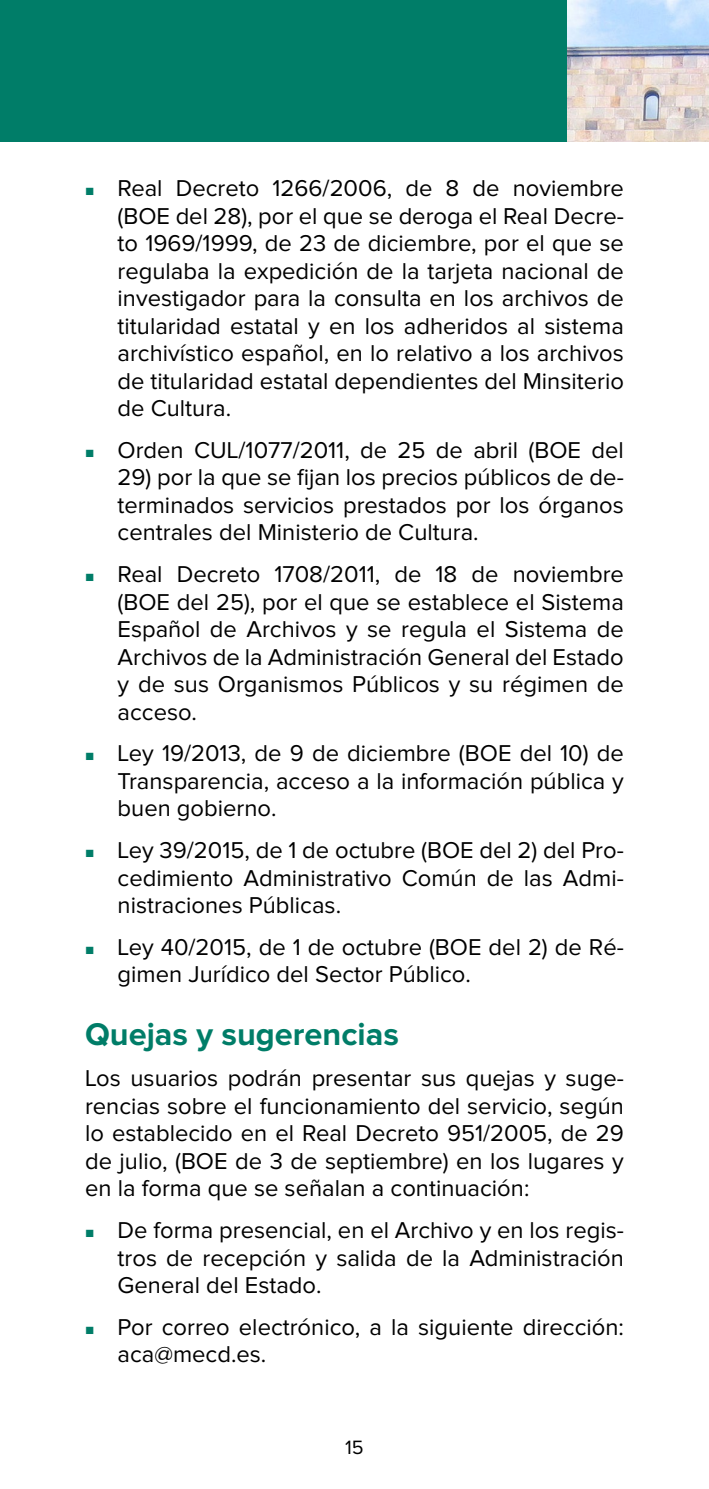
<style>
.page{position:relative;width:709px;height:1489px;background:#fff}
.page>*{position:absolute;margin:0;border:0;box-sizing:border-box;transform-origin:0 0}
.t1{font:700 32.5px "Proxima Nova";color:#007d68}
.t2{font:23.75px/27.5px "Proxima Nova";color:#000;text-align:justify}
.t3{font:20px "Proxima Nova";color:#000}
.s1{color:#007d68}
</style>
<div class="page">
<div style="left:0;top:0;width:709px;height:142px;background:#007d68"></div>
<img style="left:567px;top:0;width:142px;height:142px">
<p class="t2" style="left:118px;top:175px;width:508px;text-indent:-32px"><span class="s1">■</span> Real Decreto 1266/2006, de 8 de noviembre (BOE del 28), por el que se deroga el Real Decre&shy;to 1969/1999, de 23 de diciembre, por el que se regulaba la expedición de la tarjeta nacional de investigador para la consulta en los archivos de titularidad estatal y en los adheridos al sistema archivístico español, en lo relativo a los archivos de titularidad estatal dependientes del Minsiterio de Cultura.</p>
<p class="t2" style="left:85px;top:437px;width:540px"><span class="s1">■</span> Orden CUL/1077/2011, de 25 de abril (BOE del</p>
<p class="t2" style="left:118px;top:464px;width:508px">29) por la que se fijan los precios públicos de de&shy;terminados servicios prestados por los órganos centrales del Ministerio de Cultura.</p>
<p class="t2" style="left:118px;top:561px;width:508px;text-indent:-32px"><span class="s1">■</span> Real Decreto 1708/2011, de 18 de noviembre (BOE del 25), por el que se establece el Sistema Español de Archivos y se regula el Sistema de Archivos de la Administración General del Estado y de sus Organismos Públicos y su régimen de acceso.</p>
<p class="t2" style="left:118px;top:740px;width:508px;text-indent:-32px"><span class="s1">■</span> Ley 19/2013, de 9 de diciembre (BOE del 10) de Transparencia, acceso a la información pública y buen gobierno.</p>
<p class="t2" style="left:118px;top:837px;width:508px;text-indent:-32px"><span class="s1">■</span> Ley 39/2015, de 1 de octubre (BOE del 2) del Pro&shy;cedimiento Administrativo Común de las Admi&shy;nistraciones Públicas.</p>
<p class="t2" style="left:118px;top:934px;width:508px;text-indent:-32px"><span class="s1">■</span> Ley 40/2015, de 1 de octubre (BOE del 2) de Ré&shy;gimen Jurídico del Sector Público.</p>
<h1 class="t1" style="left:85px;top:1018px;width:315px">Quejas y sugerencias</h1>
<p class="t2" style="left:85px;top:1065px;width:540px">Los usuarios podrán presentar sus quejas y suge&shy;rencias sobre el funcionamiento del servicio, según lo establecido en el Real Decreto 951/2005, de 29 de julio, (BOE de 3 de septiembre) en los lugares y en la forma que se señalan a continuación:</p>
<p class="t2" style="left:118px;top:1217px;width:508px;text-indent:-32px"><span class="s1">■</span> De forma presencial, en el Archivo y en los regis&shy;tros de recepción y salida de la Administración General del Estado.</p>
<p class="t2" style="left:118px;top:1313px;width:508px;text-indent:-32px"><span class="s1">■</span> Por correo electrónico, a la siguiente dirección: aca@mecd.es.</p>
<p class="t3" style="left:345px;top:1438px;width:20px">15</p>
</div>
